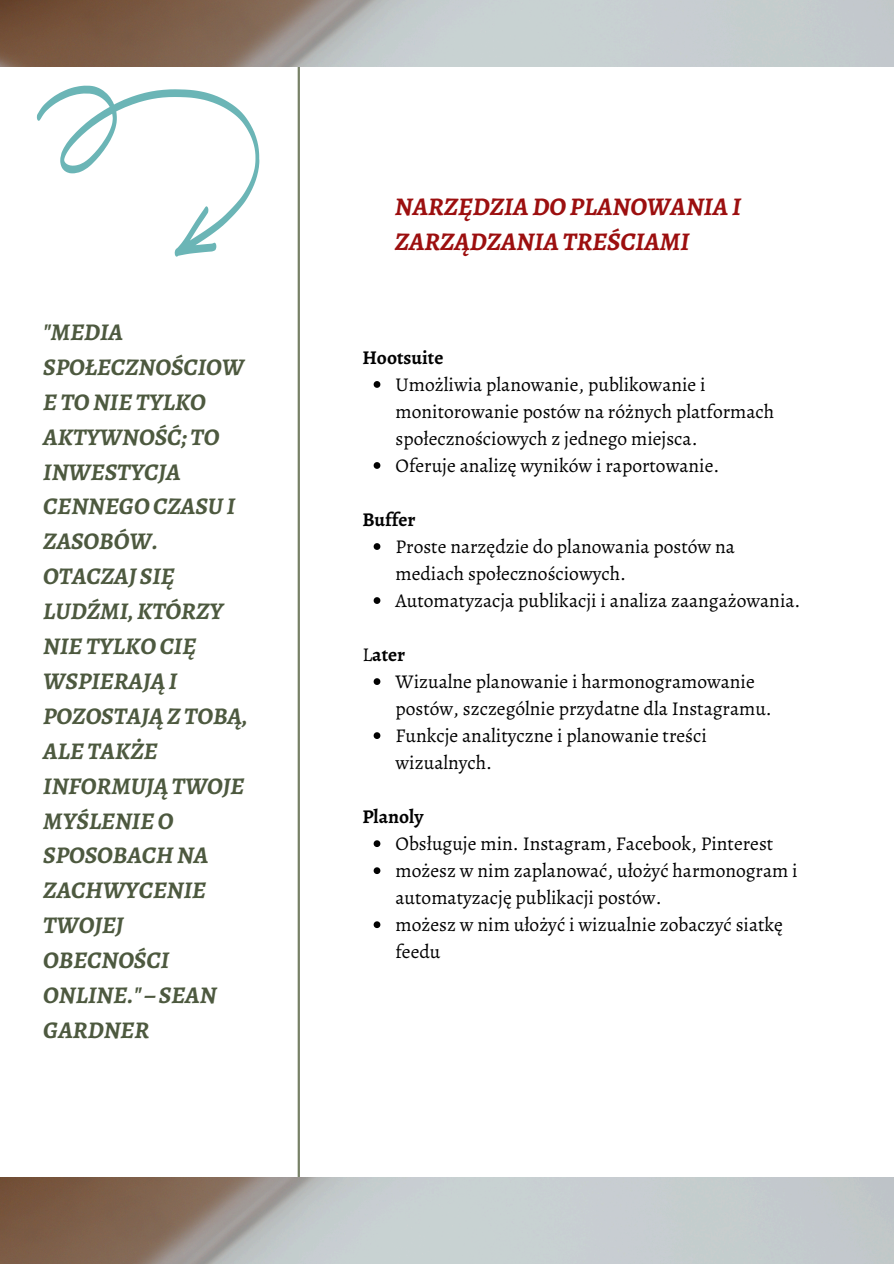
<style>
.page{position:relative;width:894px;height:1264px;background:#fff}
.page>*{position:absolute;margin:0;border:0;box-sizing:border-box;transform-origin:0 0}
.t1{font:italic 700 25.5px/34.8px "Alegreya";color:#9c0f0f}
.t2{font:italic 700 24px/34.8px "Alegreya";color:#4d593f}
.t3{font:19.5px/27px "Alegreya";color:#020202}
.t4{font:700 19.5px "Alegreya";color:#020202}
.s1{font-weight:400}
</style>
<div class="page">
<hr style="left:297px;top:0;width:3px;height:1263px;background:#778166">
<svg style="left:37px;top:85px;width:222px;height:171px"></svg>
<img style="left:0;top:0;width:893px;height:66px">
<svg style="left:373px;top:381px;width:7px;height:7px"></svg>
<svg style="left:373px;top:462px;width:7px;height:7px"></svg>
<svg style="left:373px;top:543px;width:7px;height:7px"></svg>
<svg style="left:373px;top:597px;width:7px;height:7px"></svg>
<svg style="left:373px;top:678px;width:7px;height:7px"></svg>
<svg style="left:373px;top:732px;width:7px;height:7px"></svg>
<svg style="left:373px;top:840px;width:7px;height:7px"></svg>
<svg style="left:373px;top:867px;width:7px;height:7px"></svg>
<svg style="left:373px;top:921px;width:7px;height:7px"></svg>
<img style="left:0;top:1177px;width:893px;height:86px">
<p class="t2" style="left:43px;top:314px;width:206px">"MEDIA<br>SPOŁECZNOŚCIOW<br>E TO NIE TYLKO<br>AKTYWNOŚĆ; TO<br>INWESTYCJA<br>CENNEGOCZASUI<br>ZASOBÓW.<br>OTACZAJ SIĘ<br>LUDŹMI,KTÓRZY<br>NIE TYLKOCIĘ<br>WSPIERAJĄI<br>POZOSTAJĄZ TOBĄ,<br>ALE TAKŻE<br>INFORMUJĄTWOJE<br>MYŚLENIEO<br>SPOSOBACH NA<br>ZACHWYCENIE<br>TWOJEJ<br>OBECNOŚCI<br>ONLINE." – SEAN<br>GARDNER</p>
<p class="t1" style="left:395px;top:189px;width:347px">NARZĘDZIADOPLANOWANIAI<br>ZARZĄDZANIATREŚCIAMI</p>
<p class="t4" style="left:362px;top:344px;width:82px">Hootsuite</p>
<h1 class="t3" style="left:395px;top:371px;width:380px">Umożliwia planowanie, publikowanie i monitorowanie postów na różnych platformach społecznościowych z jednego miejsca.</h1>
<h1 class="t3" style="left:395px;top:452px;width:325px">Oferuje analizę wyników i raportowanie.</h1>
<h2 class="t4" style="left:362px;top:506px;width:55px">Buffer</h2>
<p class="t3" style="left:395px;top:533px;width:341px">Proste narzędzie do planowania postów na mediach społecznościowych.</p>
<p class="t3" style="left:395px;top:587px;width:406px">Automatyzacja publikacji i analiza zaangażowania.</p>
<h2 class="t4" style="left:362px;top:641px;width:44px"><span class="s1">L</span>ater</h2>
<p class="t3" style="left:395px;top:668px;width:378px">Wizualne planowanie i harmonogramowanie postów, szczególnie przydatne dla Instagramu.</p>
<p class="t3" style="left:395px;top:722px;width:313px">Funkcje analityczne i planowanie treści wizualnych.</p>
<p class="t4" style="left:362px;top:803px;width:62px">Planoly</p>
<p class="t3" style="left:395px;top:830px;width:379px">Obsługuje min. Instagram, Facebook, Pinterest</p>
<p class="t3" style="left:395px;top:857px;width:403px">możesz w nim zaplanować, ułożyć harmonogram i automatyzację publikacji postów.</p>
<h2 class="t3" style="left:395px;top:911px;width:389px">możesz w nim ułożyć i wizualnie zobaczyć siatkę feedu</h2>
</div>
